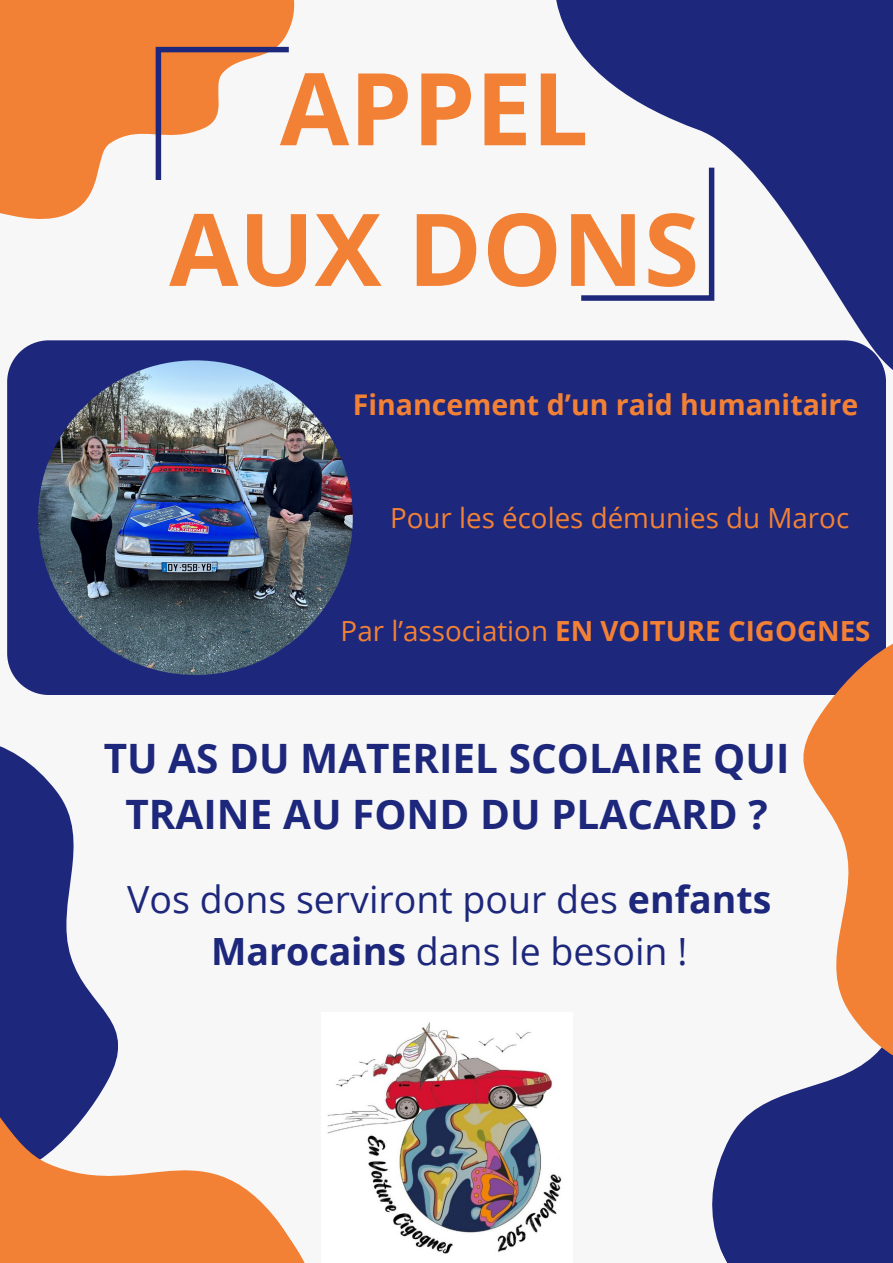
<style>
.page{position:relative;width:893px;height:1263px;background:#f7f7f7}
.page>*{position:absolute;margin:0;border:0;box-sizing:border-box;transform-origin:0 0}
.t1{font:700 100.5px/140.6px "Open Sans";color:#f38135;text-align:center}
.t2{font:700 40.5px/56.2px "Open Sans";color:#1d277b;text-align:center}
.t3{font:37.5px/52.3px "Open Sans";color:#1d277b;text-align:center}
.t4{font:700 28.5px "Open Sans";color:#f38135}
.t5{font:700 27.75px "Open Sans";color:#f38135}
.t6{font:27.75px "Open Sans";color:#f38135}
.s1{font-weight:400}
.s2{font-weight:700}
</style>
<div class="page">
<svg style="left:556px;top:0;width:337px;height:457px;fill:#1d277b"></svg>
<svg style="left:0;top:746px;width:74px;height:185px;fill:#1d277b"></svg>
<svg style="left:0;top:931px;width:305px;height:332px"></svg>
<svg style="left:712px;top:1074px;width:181px;height:189px;background:#39428b"></svg>
<svg style="left:0;top:0;width:294px;height:219px;fill:#f38135"></svg>
<div style="left:7px;top:340px;width:878px;height:355px;background:#1d277b"></div>
<svg style="left:803px;top:631px;width:90px;height:443px"></svg>
<img style="left:38px;top:360px;width:315px;height:315px;border-radius:50%">
<img style="left:327px;top:1022px;width:235px;height:232px">
<svg style="left:156px;top:47px;width:133px;height:133px"></svg>
<svg style="left:581px;top:168px;width:133px;height:133px"></svg>
<h4 class="t1" style="left:169px;top:36px;width:531px">APPEL<br>AUX DONS</h4>
<p class="t4" style="left:353px;top:385px;width:507px">Financement d’un raid humanitaire</p>
<h1 class="t6" style="left:390px;top:498px;width:461px">Pour les écoles démunies du Maroc</h1>
<p class="t5" style="left:341px;top:612px;width:531px"><span class="s1">Par l’association</span> EN VOITURE CIGOGNES</p>
<p class="t2" style="left:104px;top:729px;width:687px">TU AS DU MATERIEL SCOLAIRE QUI<br>TRAINE AU FOND DU PLACARD ?</p>
<p class="t3" style="left:127px;top:872px;width:646px">Vos dons serviront pour des <span class="s2">enfants<br>Marocains</span> dans le besoin !</p>
</div>
